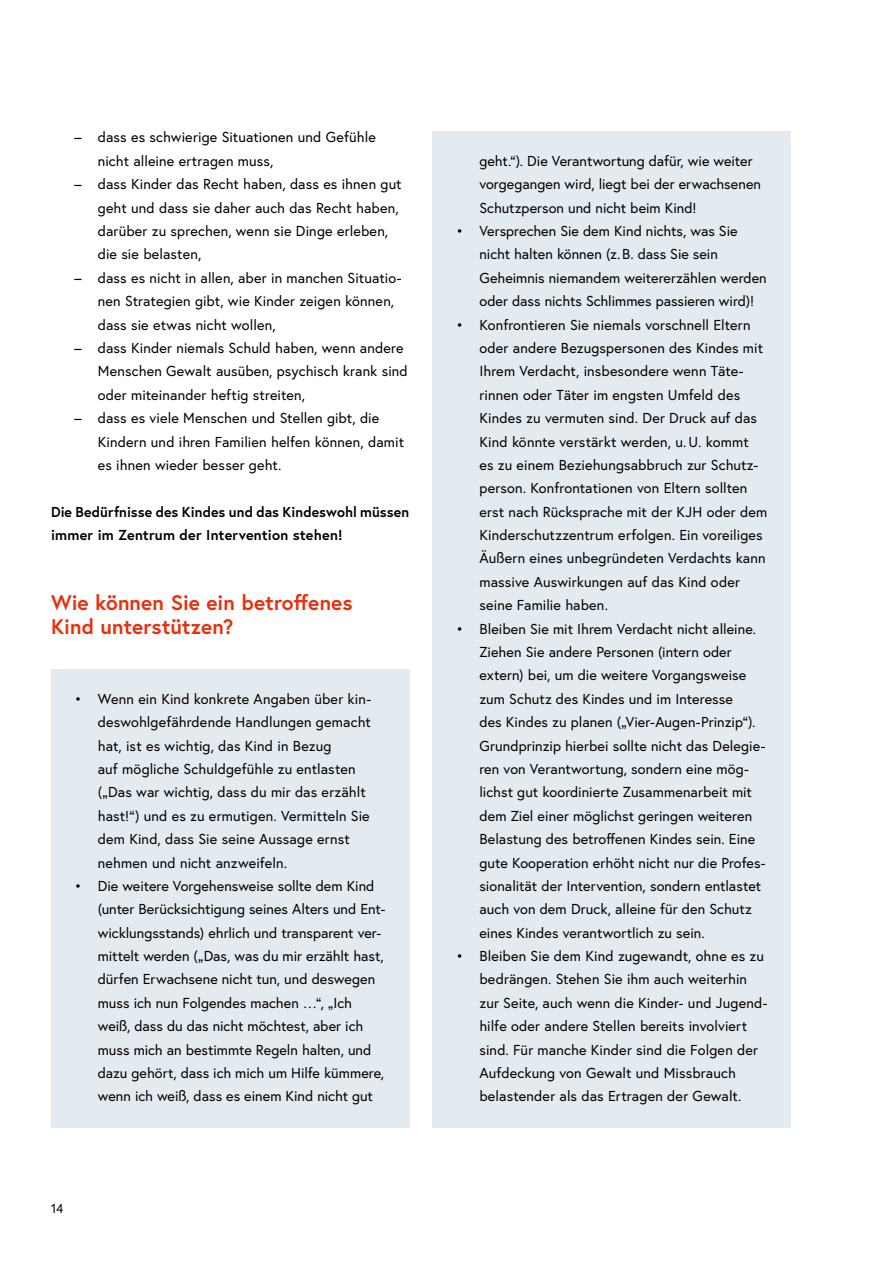
<style>
.page{position:relative;width:893px;height:1263px;background:#fff}
.page>*{position:absolute;margin:0;border:0;box-sizing:border-box;transform-origin:0 0}
.h2_ohne_Nummerierung{font:700 21px/23.4px "Europa Austria";color:#e5310e}
.t1{font:14.4px/23.4px "Europa Austria";letter-spacing:.005em;color:#000}
.p_Abstand_danach{font:700 14.4px/23.4px "Europa Austria";letter-spacing:.005em;color:#000}
.t2{font:12.75px "Europa Austria";color:#000}
</style>
<div class="page">
<div style="left:51px;top:669px;width:358px;height:225px;background:#e4ebf0"></div>
<div style="left:51px;top:856px;width:358px;height:272px;background:#e4ebf0"></div>
<div style="left:433px;top:131px;width:358px;height:108px;background:#e4ebf0"></div>
<div style="left:433px;top:201px;width:358px;height:132px;background:#e4ebf0"></div>
<div style="left:433px;top:295px;width:358px;height:342px;background:#e4ebf0"></div>
<div style="left:433px;top:599px;width:358px;height:365px;background:#e4ebf0"></div>
<div style="left:433px;top:926px;width:358px;height:202px;background:#e4ebf0"></div>
<p class="t1" style="left:98px;top:125px;width:280px;text-indent:-23px">– dass es schwierige Situationen und Gefühle nicht alleine ertragen muss,</p>
<p class="t1" style="left:98px;top:172px;width:305px;text-indent:-23px">– dass Kinder das Recht haben, dass es ihnen gut geht und dass sie daher auch das Recht haben, darüber zu sprechen, wenn sie Dinge erleben, die sie belasten,</p>
<p class="t1" style="left:98px;top:266px;width:305px;text-indent:-23px">– dass es nicht in allen, aber in manchen Situatio&shy;nen Strategien gibt, wie Kinder zeigen können, dass sie etwas nicht wollen,</p>
<p class="t1" style="left:98px;top:336px;width:312px;text-indent:-23px">– dass Kinder niemals Schuld haben, wenn andere<br>Menschen Gewalt ausüben, psychisch krank sind oder miteinander heftig streiten,</p>
<p class="t1" style="left:98px;top:406px;width:308px;text-indent:-23px">– dass es viele Menschen und Stellen gibt, die<br>Kindern und ihren Familien helfen können, damit es ihnen wieder besser geht.</p>
<p class="p_Abstand_danach" style="left:51px;top:499px;width:360px">Die Bedürfnisse des Kindes und das Kindeswohl müssen immer im Zentrum der Intervention stehen!</p>
<h2 class="h2_ohne_Nummerierung" style="left:51px;top:591px;width:303px">Wie können Sie ein betroffenes<br>Kind unterstützen?</h2>
<p class="t1" style="left:98px;top:687px;width:275px;text-indent:-23px">• Wenn ein Kind konkrete Angaben über kin&shy;deswohlgefährdende Handlungen gemacht hat, ist es wichtig, das Kind in Bezug<br>auf mögliche Schuldgefühle zu entlasten („Das war wichtig, dass du mir das erzählt hast!“) und es zu ermutigen. Vermitteln Sie dem Kind, dass Sie seine Aussage ernst nehmen und nicht anzweifeln.</p>
<p class="t1" style="left:98px;top:874px;width:289px;text-indent:-23px">• Die weitere Vorgehensweise sollte dem Kind (unter Berücksichtigung seines Alters und Ent&shy;wicklungsstands) ehrlich und transparent ver&shy;mittelt werden („Das, was du mir erzählt hast, dürfen Erwachsene nicht tun, und deswegen muss ich nun Folgendes machen …“, „Ich weiß, dass du das nicht möchtest, aber ich muss mich an bestimmte Regeln halten, und dazu gehört, dass ich mich um Hilfe kümmere, wenn ich weiß, dass es einem Kind nicht gut</p>
<p class="t2" style="left:51px;top:1200px;width:14px">14</p>
<p class="t1" style="left:479px;top:149px;width:283px">geht.“). Die Verantwortung dafür, wie weiter vorgegangen wird, liegt bei der erwachsenen<br>Schutzperson und nicht beim Kind!</p>
<p class="t1" style="left:479px;top:219px;width:289px;text-indent:-23px">• Versprechen Sie dem Kind nichts, was Sie nicht halten können (z.B. dass Sie sein Geheimnis niemandem weitererzählen werden oder dass nichts Schlimmes passieren wird)!</p>
<p class="t1" style="left:479px;top:313px;width:289px;text-indent:-23px">• Konfrontieren Sie niemals vorschnell Eltern oder andere Bezugspersonen des Kindes mit Ihrem Verdacht, insbesondere wenn Täte&shy;rinnen oder Täter im engsten Umfeld des Kindes zu vermuten sind. Der Druck auf das Kind könnte verstärkt werden, u.U. kommt<br>es zu einem Beziehungsabbruch zur Schutz&shy;person. Konfrontationen von Eltern sollten erst nach Rücksprache mit der KJH oder dem Kinderschutzzentrum erfolgen. Ein voreiliges Äußern eines unbegründeten Verdachts kann massive Auswirkungen auf das Kind oder seine Familie haben.</p>
<p class="t1" style="left:479px;top:617px;width:288px;text-indent:-23px">• Bleiben Sie mit Ihrem Verdacht nicht alleine.<br>Ziehen Sie andere Personen (intern oder extern) bei, um die weitere Vorgangsweise zum Schutz des Kindes und im Interesse<br>des Kindes zu planen („Vier-Augen-Prinzip“).<br>Grundprinzip hierbei sollte nicht das Delegie&shy;ren von Verantwortung, sondern eine mög&shy;lichst gut koordinierte Zusammenarbeit mit dem Ziel einer möglichst geringen weiteren Belastung des betroffenen Kindes sein. Eine gute Kooperation erhöht nicht nur die Profes&shy;sionalität der Intervention, sondern entlastet auch von dem Druck, alleine für den Schutz eines Kindes verantwortlich zu sein.</p>
<p class="t1" style="left:479px;top:944px;width:290px;text-indent:-23px">• Bleiben Sie dem Kind zugewandt, ohne es zu bedrängen. Stehen Sie ihm auch weiterhin zur Seite, auch wenn die Kinder- und Jugend&shy;hilfe oder andere Stellen bereits involviert sind. Für manche Kinder sind die Folgen der Aufdeckung von Gewalt und Missbrauch belastender als das Ertragen der Gewalt.</p>
</div>
